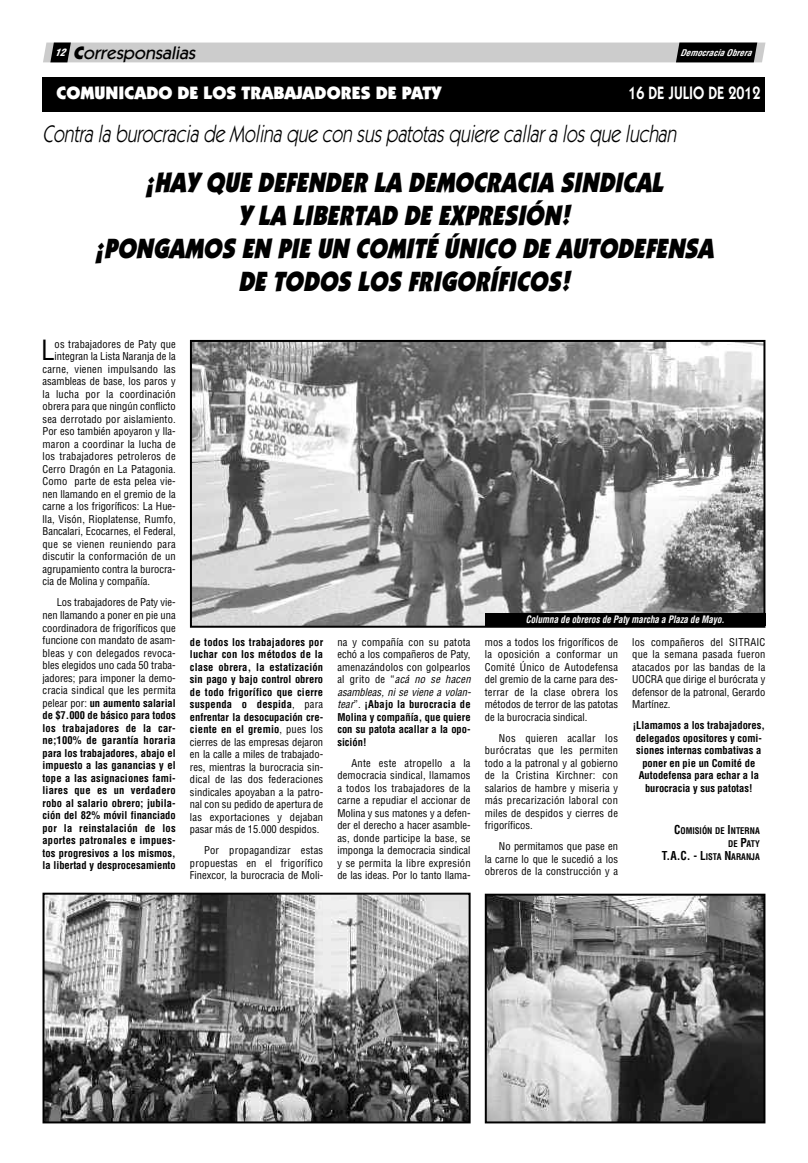
<style>
.page{position:relative;width:808px;height:1163px;background:#fff}
.page>*{position:absolute;margin:0;border:0;box-sizing:border-box;transform-origin:0 0}
.t1{font:italic 900 28px/33px "Itc Kabel";color:#000;text-align:center;scale:.85 1}
.t2{font:condensed 27.2px "Helvetica";color:#000}
.t3{font:italic 24px "Itc Kabel";color:#000;scale:.8 1}
.t4{font:900 18px "Itc Kabel";color:#fff}
.t5{font:italic 500 18px "Itc Kabel";color:#000}
.t6{font:600 18px "Itc Kabel";color:#fff;scale:.8 1}
.t7{font:condensed 10.5px/12.5px "Helvetica";letter-spacing:.005em;color:#000;text-align:justify}
.t8{font:700 condensed 10.5px/12.5px "Helvetica";color:#000;text-align:justify}
.t9{font:italic 700 condensed 10px "Helvetica";color:#fff;scale:.9 1}
.t10{font:700 condensed 9px/13px "Helvetica";color:#000;text-align:right;scale:.95 1}
.t11{font:italic 700 condensed 9px "Helvetica";color:#fff}
.s1{font-family:"Helvetica";font-weight:900;font-stretch:condensed;font-size:10px;color:#fff}
.s2{font-weight:900}
.s3{font-weight:400}
.s4{font-weight:700}
.s5{font-style:italic}
.s6{font-size:12px}
</style>
<div class="page">
<div style="left:43px;top:77px;width:722px;height:34px;background:#000"></div>
<img style="left:193px;top:343px;width:569px;height:281px">
<div style="left:190px;top:340px;width:575px;height:287px;border:2px solid #000"></div>
<img style="left:46px;top:895px;width:422px;height:225px">
<div style="left:43px;top:892px;width:428px;height:231px;border:2px solid #000"></div>
<img style="left:488px;top:896px;width:274px;height:224px">
<div style="left:485px;top:893px;width:280px;height:230px;border:2px solid #000"></div>
<div style="left:485px;top:613px;width:280px;height:13px;background:#000"></div>
<svg style="left:43px;top:43px;width:722px;height:19px;background:#b1b1b1"></svg>
<h3 class="t5" style="left:55px;top:46px;width:144px"><span class="s1">12</span> <span class="s2">C</span>orresponsalias</h3>
<p class="t11" style="left:680px;top:49px;width:73px">Democracia Obrera</p>
<h3 class="t4" style="left:57px;top:86px;width:386px">COMUNICADO DE LOS TRABAJADORES DE PATY</h3>
<h3 class="t6" style="left:628px;top:87px;width:167px">16 DE JULIO DE 2012</h3>
<h3 class="t3" style="left:43px;top:125px;width:798px">Contra la burocracia de Molina que con sus patotas quiere callar a los que luchan</h3>
<h1 class="t1" style="left:95px;top:168px;width:730px">¡HAY QUE DEFENDER LA DEMOCRACIA SINDICAL<br>Y LA LIBERTAD DE EXPRESIÓN!<br>¡PONGAMOS EN PIE UN COMITÉ ÚNICO DE AUTODEFENSA DE TODOS LOS FRIGORÍFICOS!</h1>
<h2 class="t2" style="left:41px;top:340px;width:15px">L</h2>
<p class="t7" style="left:55px;top:338px;width:123px">os trabajadores de Paty que</p>
<p class="t7" style="left:55px;top:351px;width:123px">integran la Lista Naranja de la</p>
<p class="t7" style="left:43px;top:363px;width:135px">carne, vienen impulsando las</p>
<p class="t7" style="left:43px;top:376px;width:135px">asambleas de base, los paros y</p>
<p class="t7" style="left:43px;top:388px;width:135px">la lucha por la coordinación</p>
<p class="t7" style="left:43px;top:401px;width:135px">obrera para que ningún conflicto</p>
<p class="t7" style="left:43px;top:413px;width:135px">sea derrotado por aislamiento.</p>
<p class="t7" style="left:43px;top:426px;width:135px">Por eso también apoyaron y lla-</p>
<p class="t7" style="left:43px;top:438px;width:135px">maron a coordinar la lucha de</p>
<p class="t7" style="left:43px;top:451px;width:135px">los trabajadores petroleros de</p>
<p class="t7" style="left:43px;top:463px;width:135px">Cerro Dragón en La Patagonia.</p>
<p class="t7" style="left:43px;top:476px;width:135px">Como parte de esta pelea vie-</p>
<p class="t7" style="left:43px;top:488px;width:135px">nen llamando en el gremio de la</p>
<p class="t7" style="left:43px;top:501px;width:135px">carne a los frigoríficos: La Hue-</p>
<p class="t7" style="left:43px;top:513px;width:135px">lla, Visón, Rioplatense, Rumfo,</p>
<p class="t7" style="left:43px;top:526px;width:135px">Bancalari, Ecocarnes, el Federal,</p>
<p class="t7" style="left:43px;top:538px;width:135px">que se vienen reuniendo para</p>
<p class="t7" style="left:43px;top:551px;width:135px">discutir la conformación de un</p>
<p class="t7" style="left:43px;top:563px;width:135px">agrupamiento contra la burocra-</p>
<p class="t7" style="left:43px;top:576px;width:109px">cia de Molina y compañía.</p>
<p class="t8" style="left:43px;top:597px;width:135px;text-indent:14px"><span class="s3">Los trabajadores de Paty vie&shy;nen llamando a poner en pie una coordinadora de frigoríficos que funcione con mandato de asam&shy;bleas y con delegados revoca&shy;bles elegidos uno cada 50 traba&shy;jadores; para imponer la demo&shy;cracia sindical que les permita pelear por:</span> un aumento salarial de $7.000 de básico para todos los trabajadores de la car&shy;ne;100% de garantía horaria para los trabajadores, abajo el impuesto a las ganancias y el tope a las asignaciones fami&shy;liares que es un verdadero robo al salario obrero; jubila&shy;ción del 82% móvil financiado por la reinstalación de los aportes patronales e impues&shy;tos progresivos a los mismos, la libertad y desprocesamiento</p>
<p class="t7" style="left:190px;top:636px;width:135px"><span class="s4">de todos los trabajadores por luchar con los métodos de la clase obrera, la estatización sin pago y bajo control obrero de todo frigorífico que cierre suspenda o despida</span>, para <span class="s4">enfrentar la desocupación cre&shy;ciente en el gremio</span>, pues los cierres de las empresas dejaron en la calle a miles de trabajado&shy;res, mientras la burocracia sin&shy;dical de las dos federaciones sindicales apoyaban a la patro&shy;nal con su pedido de apertura de las exportaciones y dejaban pasar más de 15.000 despidos.</p>
<p class="t7" style="left:190px;top:844px;width:135px;text-indent:14px">Por propagandizar estas propuestas en el frigorífico Finexcor, la burocracia de Moli-</p>
<p class="t7" style="left:337px;top:636px;width:135px">na y compañía con su patota echó a los compañeros de Paty, amenazándolos con golpearlos al grito de “<span class="s5">acá no se hacen asambleas, ni se viene a volan&shy;tear</span>”. <span class="s4">¡Abajo la burocracia de Molina y compañía, que quiere con su patota acallar a la opo&shy;sición!</span></p>
<p class="t7" style="left:337px;top:757px;width:135px;text-indent:14px">Ante este atropello a la democracia sindical, llamamos a todos los trabajadores de la carne a repudiar el accionar de Molina y sus matones y a defen&shy;der el derecho a hacer asamble&shy;as, donde participe la base, se imponga la democracia sindical y se permita la libre expresión de las ideas. Por lo tanto llama-</p>
<p class="t9" style="left:526px;top:615px;width:222px">Columna de obreros de Paty marcha a Plaza de Mayo.</p>
<p class="t7" style="left:485px;top:636px;width:135px">mos a todos los frigoríficos de la oposición a conformar un Comité Único de Autodefensa del gremio de la carne para des&shy;terrar de la clase obrera los métodos de terror de las patotas de la burocracia sindical.</p>
<p class="t7" style="left:485px;top:732px;width:135px;text-indent:14px">Nos quieren acallar los burócratas que les permiten todo a la patronal y al gobierno de la Cristina Kirchner: con salarios de hambre y miseria y más precarización laboral con miles de despidos y cierres de frigoríficos.</p>
<p class="t7" style="left:485px;top:840px;width:135px;text-indent:14px">No permitamos que pase en la carne lo que le sucedió a los obreros de la construcción y a</p>
<p class="t7" style="left:632px;top:636px;width:135px">los compañeros del SITRAIC que la semana pasada fueron atacados por las bandas de la UOCRA que dirige el burócrata y defensor de la patronal, Gerardo Martínez.</p>
<p class="t8" style="left:633px;top:719px;width:134px;text-align:center">¡Llamamos a los trabajadores, delegados opositores y comi&shy;siones internas combativas a poner en pie un Comité de<br>Autodefensa para echar a la burocracia y sus patotas!</p>
<p class="t10" style="left:662px;top:824px;width:105px"><span class="s6">C</span>OMISIÓN DE <span class="s6">I</span>NTERNA<br>DE <span class="s6">P</span>ATY<br><span class="s6">T.A.C. - L</span>ISTA <span class="s6">N</span>ARANJA</p>
</div>
